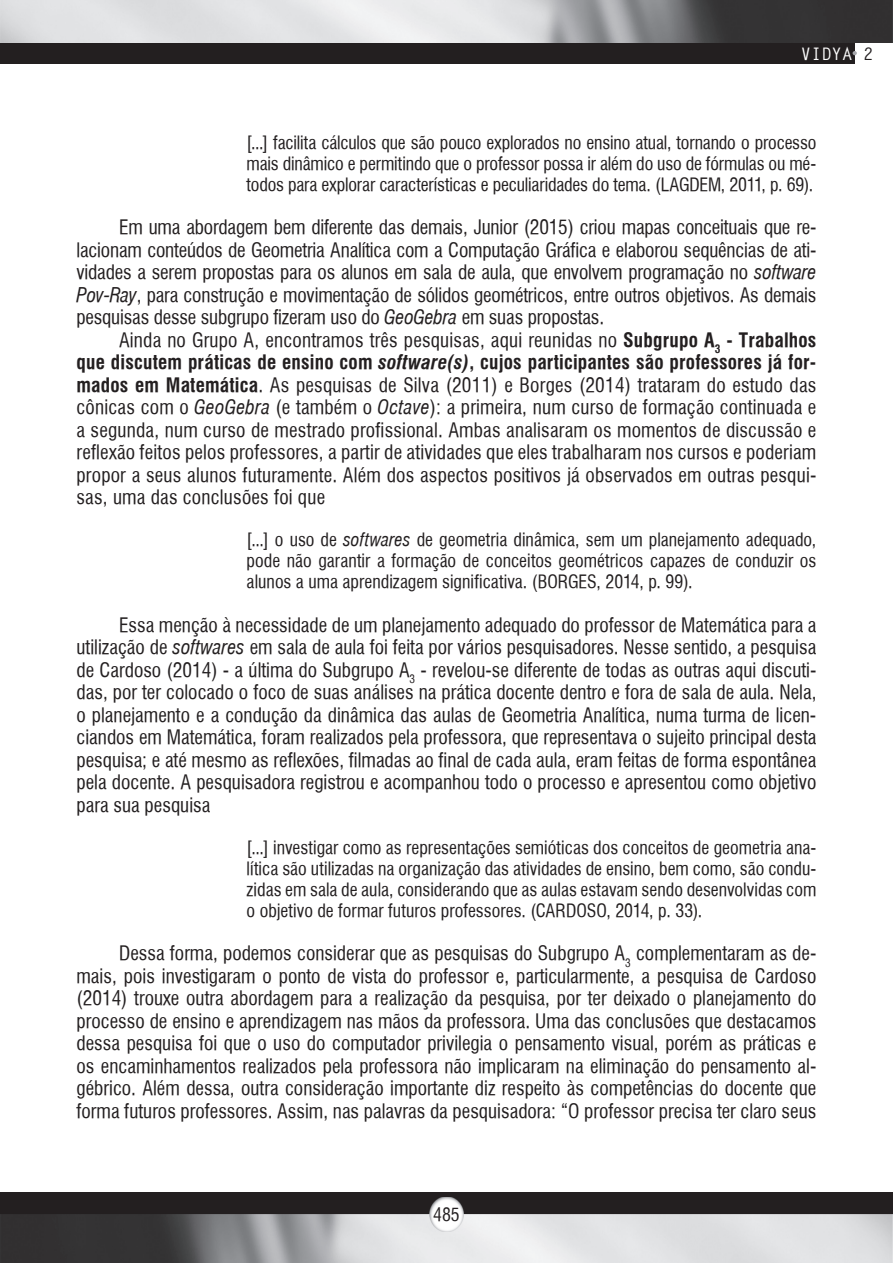
<style>
.page{position:relative;width:893px;height:1263px;background:#fff}
.page>*{position:absolute;margin:0;border:0;box-sizing:border-box;transform-origin:0 0}
.t1{font:19.5px/22.5px "Halvett Condensed";color:#231f20;text-align:justify}
.t2{font:700 condensed 19.5px "Halvett";letter-spacing:.01em;color:#231f20}
.t3{font:18px/21px "Halvett Condensed";color:#231f20;text-align:justify}
.t4{font:700 17.25px "Letter Gothic Std";color:#fff}
.s1{color:#231f20}
.s2{font-family:"Halvett";font-style:italic;font-stretch:condensed}
.s3{font-family:"Halvett";font-weight:700;font-stretch:condensed}
.s4{font-style:italic}
</style>
<div class="page">
<div style="left:0;top:0;width:855px;height:64px;background:#231f20"></div>
<img style="left:0;top:0;width:893px;height:43px">
<svg style="left:853px;top:51px;width:4px;height:4px"></svg>
<div style="left:0;top:1193px;width:893px;height:70px;background:#231f20"></div>
<img style="left:0;top:1214px;width:893px;height:49px">
<img style="left:429px;top:1197px;width:34px;height:34px">
<p class="t4" style="left:801px;top:43px;width:74px">VIDYA <span class="s1">2</span></p>
<p class="t3" style="left:247px;top:132px;width:571px">[...] facilita cálculos que são pouco explorados no ensino atual, tornando o processo mais dinâmico e permitindo que o professor possa ir além do uso de fórmulas ou mé&shy;todos para explorar características e peculiaridades do tema. (LAGDEM, 2011, p. 69).</p>
<p class="t1" style="left:77px;top:216px;width:741px;text-indent:43px">Em uma abordagem bem diferente das demais, Junior (2015) criou mapas conceituais que re&shy;lacionam conteúdos de Geometria Analítica com a Computação Gráfica e elaborou sequências de ati&shy;vidades a serem propostas para os alunos em sala de aula, que envolvem programação no <span class="s2">software Pov-Ray</span>, para construção e movimentação de sólidos geométricos, entre outros objetivos. As demais pesquisas desse subgrupo fizeram uso do <span class="s2">GeoGebra</span> em suas propostas.</p>
<p class="t1" style="left:119px;top:328px;width:699px">Ainda no Grupo A, encontramos três pesquisas, aqui reunidas no <span class="s3">Subgrupo A</span><sub>3</sub> <span class="s3">- Trabalhos</span></p>
<p class="t2" style="left:77px;top:350px;width:741px">que discutem práticas de ensino com <span class="s4">software(s)</span>, cujos participantes são professores já for-</p>
<p class="t1" style="left:77px;top:373px;width:741px"><span class="s3">mados em Matemática</span>. As pesquisas de Silva (2011) e Borges (2014) trataram do estudo das cônicas com o <span class="s2">GeoGebra</span> (e também o <span class="s2">Octave</span>): a primeira, num curso de formação continuada e a segunda, num curso de mestrado profissional. Ambas analisaram os momentos de discussão e reflexão feitos pelos professores, a partir de atividades que eles trabalharam nos cursos e poderiam propor a seus alunos futuramente. Além dos aspectos positivos já observados em outras pesqui&shy;sas, uma das conclusões foi que</p>
<p class="t3" style="left:247px;top:529px;width:571px">[...] o uso de <span class="s2">softwares</span> de geometria dinâmica, sem um planejamento adequado, pode não garantir a formação de conceitos geométricos capazes de conduzir os alunos a uma aprendizagem significativa. (BORGES, 2014, p. 99).</p>
<p class="t1" style="left:77px;top:613px;width:741px;text-indent:43px">Essa menção à necessidade de um planejamento adequado do professor de Matemática para a utilização de <span class="s2">softwares</span> em sala de aula foi feita por vários pesquisadores. Nesse sentido, a pesquisa de Cardoso (2014) - a última do Subgrupo A<sub>3</sub> - revelou-se diferente de todas as outras aqui discuti&shy;das, por ter colocado o foco de suas análises na prática docente dentro e fora de sala de aula. Nela, o planejamento e a condução da dinâmica das aulas de Geometria Analítica, numa turma de licen&shy;ciandos em Matemática, foram realizados pela professora, que representava o sujeito principal desta pesquisa; e até mesmo as reflexões, filmadas ao final de cada aula, eram feitas de forma espontânea pela docente. A pesquisadora registrou e acompanhou todo o processo e apresentou como objetivo para sua pesquisa</p>
<p class="t3" style="left:247px;top:837px;width:571px">[...] investigar como as representações semióticas dos conceitos de geometria ana&shy;lítica são utilizadas na organização das atividades de ensino, bem como, são condu&shy;zidas em sala de aula, considerando que as aulas estavam sendo desenvolvidas com o objetivo de formar futuros professores. (CARDOSO, 2014, p. 33).</p>
<p class="t1" style="left:77px;top:942px;width:741px;text-indent:43px">Dessa forma, podemos considerar que as pesquisas do Subgrupo A<sub>3</sub> complementaram as de&shy;mais, pois investigaram o ponto de vista do professor e, particularmente, a pesquisa de Cardoso (2014) trouxe outra abordagem para a realização da pesquisa, por ter deixado o planejamento do processo de ensino e aprendizagem nas mãos da professora. Uma das conclusões que destacamos dessa pesquisa foi que o uso do computador privilegia o pensamento visual, porém as práticas e os encaminhamentos realizados pela professora não implicaram na eliminação do pensamento al&shy;gébrico. Além dessa, outra consideração importante diz respeito às competências do docente que forma futuros professores. Assim, nas palavras da pesquisadora: “O professor precisa ter claro seus</p>
<p class="t3" style="left:433px;top:1204px;width:28px">485</p>
</div>
